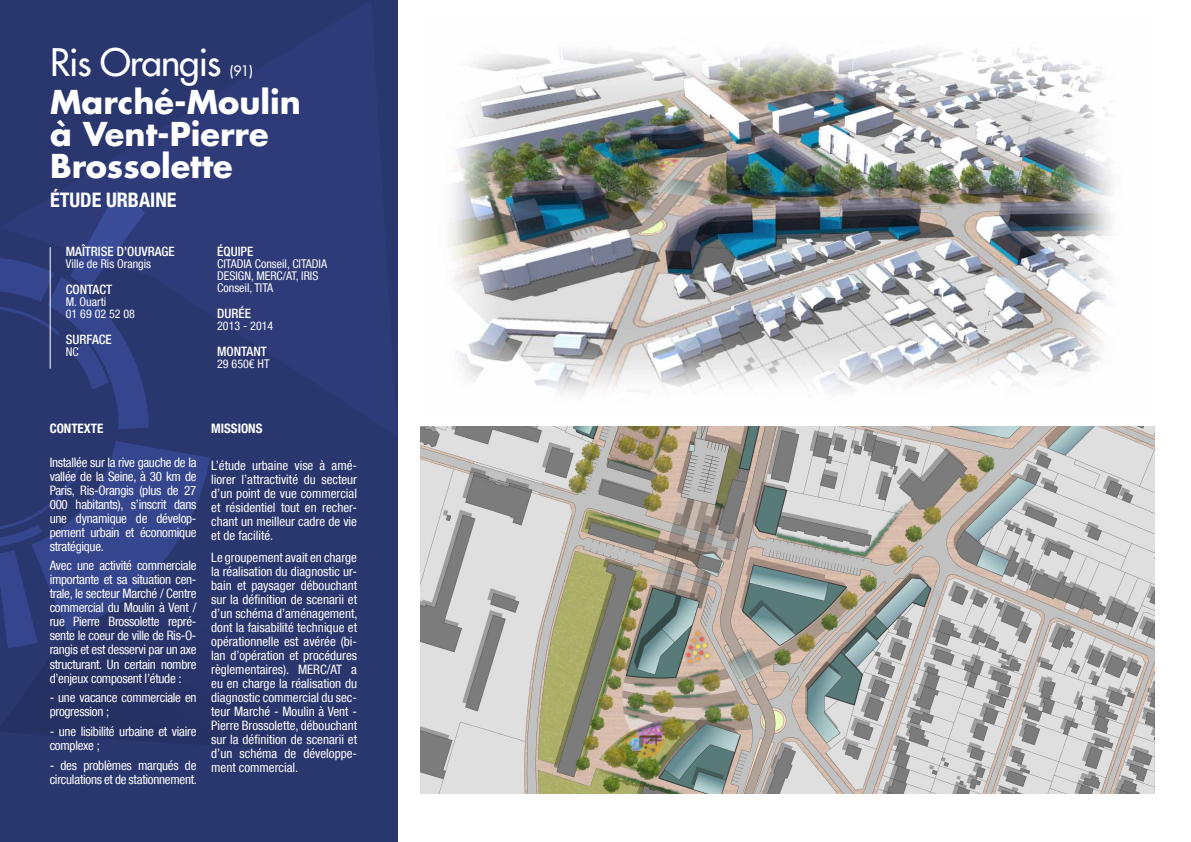
<style>
.page{position:relative;width:1191px;height:842px;background:#fff}
.page>*{position:absolute;margin:0;border:0;box-sizing:border-box;transform-origin:0 0}
.t1{font:500 37px "Futura Std";letter-spacing:-.03em;color:#fff}
.t2{font:700 32px/32px "Futura Std";color:#fff}
.t3{font:700 condensed 20px "Helvetica Neue LT Com";color:#fff}
.t4{font:500 14px "Futura Std";color:#fff}
.t5{font:condensed 13px/14px "Helvetica Neue LT Com";letter-spacing:-.02em;color:#fff;text-align:justify}
.t6{font:500 condensed 13px "Helvetica Neue LT Com";color:#fff}
.t7{font:700 condensed 13px "Helvetica Neue LT Com";color:#fff}
.t8{font:condensed 12px/12px "Helvetica Neue LT Com";color:#fff}
</style>
<div class="page">
<div style="left:0;top:0;width:397px;height:842px;background:#2a366e"></div>
<svg style="left:0;top:443px;width:210px;height:300px"></svg>
<svg style="left:0;top:190px;width:149px;height:239px"></svg>
<hr style="left:50px;top:247px;width:1px;height:122px;background:#fff">
<img style="left:449px;top:48px;width:663px;height:347px">
<img style="left:420px;top:426px;width:734px;height:368px">
<h1 class="t1" style="left:50px;top:39px;width:172px">Ris Orangis</h1>
<p class="t4" style="left:230px;top:62px;width:25px">(91)</p>
<h2 class="t2" style="left:50px;top:86px;width:252px">Marché-Moulin à Vent-Pierre<br>Brossolette</h2>
<h3 class="t3" style="left:50px;top:188px;width:128px">ÉTUDE URBAINE</h3>
<p class="t6" style="left:66px;top:244px;width:110px">MAÎTRISE D’OUVRAGE</p>
<p class="t8" style="left:66px;top:258px;width:87px">Ville de Ris Orangis</p>
<p class="t6" style="left:66px;top:282px;width:48px">CONTACT</p>
<p class="t8" style="left:66px;top:296px;width:71px">M. Ouarti<br>01 69 02 52 08</p>
<p class="t6" style="left:66px;top:332px;width:46px">SURFACE</p>
<p class="t8" style="left:66px;top:346px;width:14px">NC</p>
<p class="t6" style="left:217px;top:244px;width:36px">ÉQUI PE</p>
<p class="t8" style="left:217px;top:258px;width:111px">CITADIA Conseil, CITADIA<br>DESIGN, MERC/AT, IRIS<br>Conseil, TITA</p>
<p class="t6" style="left:217px;top:306px;width:34px">DURÉE</p>
<p class="t8" style="left:217px;top:320px;width:58px">2013 - 2014</p>
<p class="t6" style="left:217px;top:344px;width:51px">MONTANT</p>
<p class="t8" style="left:217px;top:358px;width:54px">29 650€ HT</p>
<p class="t7" style="left:50px;top:421px;width:55px">CONTEXTE</p>
<p class="t5" style="left:50px;top:455px;width:148px">Installée sur la rive gauche de la vallée de la Seine, à 30 km de Paris, Ris-Orangis (plus de 27<br>000 habitants), s’inscrit dans une dynamique de dévelop&shy;pement urbain et économique stratégique.</p>
<p class="t5" style="left:50px;top:559px;width:148px">Avec une activité commerciale importante et sa situation cen&shy;trale, le secteur Marché / Centre commercial du Moulin à Vent / rue Pierre Brossolette repré&shy;sente le coeur de ville de Ris-O&shy;rangis et est desservi par un axe structurant. Un certain nombre d’enjeux composent l’étude :</p>
<p class="t5" style="left:50px;top:690px;width:148px">- une vacance commerciale en progression ;</p>
<p class="t5" style="left:50px;top:724px;width:148px">- une lisibilité urbaine et viaire complexe ;</p>
<p class="t5" style="left:50px;top:758px;width:149px">- des problèmes marqués de circulations et de stationnement.</p>
<p class="t7" style="left:211px;top:421px;width:53px">MISSIONS</p>
<p class="t5" style="left:211px;top:458px;width:147px">L’étude urbaine vise à amé&shy;liorer l’attractivité du secteur d’un point de vue commercial et résidentiel tout en recher&shy;chant un meilleur cadre de vie et de facilité.</p>
<p class="t5" style="left:211px;top:550px;width:148px">Le groupement avait en charge la réalisation du diagnostic ur&shy;bain et paysager débouchant sur la définition de scenarii et d’un schéma d’aménagement, dont la faisabilité technique et opérationnelle est avérée (bi&shy;lan d’opération et procédures règlementaires). MERC/AT a eu en charge la réalisation du diagnostic commercial du sec&shy;teur Marché - Moulin à Vent - Pierre Brossolette, débouchant sur la définition de scenarii et d’un schéma de développe&shy;ment commercial.</p>
</div>
